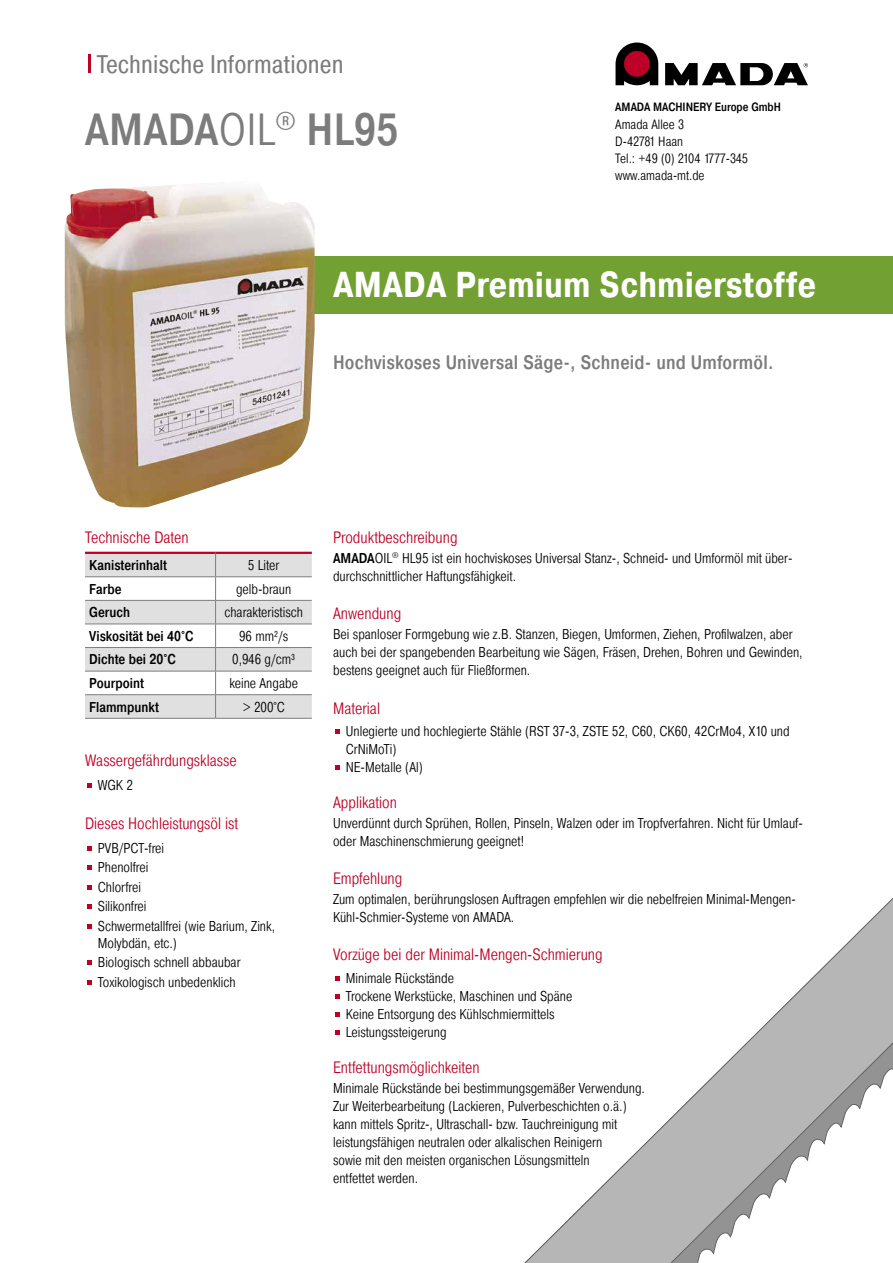
<style>
.page{position:relative;width:893px;height:1263px;background:#fff}
.page>*{position:absolute;margin:0;border:0;box-sizing:border-box;transform-origin:0 0}
.t1{font:500 45px "Pragmatica Cond";letter-spacing:.01em;color:#7c7c7c}
.t2{font:700 36px "Pragmatica Cond";color:#fff}
.t3{font:25.5px "Pragmatica Cond";color:#7c7c7c}
.t4{font:500 19.5px "Pragmatica Cond";letter-spacing:.01em;color:#7c7c7c}
.t5{font:300 16.5px "Pragmatica Cond";color:#be0027}
.t6{font:300 14.25px/18px "Pragmatica Cond";color:#000}
.t7{font:500 14.25px "Pragmatica Cond";color:#000}
.t8{font:300 13.5px/17.2px "Pragmatica Cond";color:#000}
.t9{font:500 12px "Pragmatica Cond";color:#000}
.s1{font-weight:300}
.s2{font-weight:500}
</style>
<div class="page">
<div style="left:285px;top:256px;width:608px;height:58px;background:#72a033"></div>
<svg style="left:524px;top:897px;width:369px;height:366px"></svg>
<hr style="left:88px;top:54px;width:3px;height:19px;background:#be0027">
<svg style="left:87px;top:783px;width:4px;height:5px"></svg>
<svg style="left:87px;top:846px;width:4px;height:4px"></svg>
<svg style="left:87px;top:865px;width:4px;height:5px"></svg>
<svg style="left:87px;top:885px;width:4px;height:4px"></svg>
<svg style="left:87px;top:904px;width:4px;height:5px"></svg>
<svg style="left:87px;top:924px;width:4px;height:4px"></svg>
<svg style="left:87px;top:960px;width:4px;height:5px"></svg>
<svg style="left:87px;top:980px;width:4px;height:4px"></svg>
<hr style="left:85px;top:552px;width:131px;height:2px;background:#be0027">
<hr style="left:216px;top:552px;width:96px;height:2px;background:#be0027">
<svg style="left:85px;top:553px;width:227px;height:165px"></svg>
<hr style="left:85px;top:718px;width:131px;height:1px;background:#7c7c7c">
<hr style="left:216px;top:718px;width:96px;height:1px;background:#7c7c7c">
<hr style="left:85px;top:576px;width:131px;height:1px;background:#7c7c7c">
<hr style="left:216px;top:576px;width:96px;height:1px;background:#7c7c7c">
<hr style="left:85px;top:600px;width:131px;height:1px;background:#7c7c7c">
<hr style="left:216px;top:600px;width:96px;height:1px;background:#7c7c7c">
<hr style="left:85px;top:624px;width:131px;height:1px;background:#7c7c7c">
<hr style="left:216px;top:624px;width:96px;height:1px;background:#7c7c7c">
<svg style="left:335px;top:729px;width:5px;height:5px"></svg>
<svg style="left:335px;top:765px;width:5px;height:5px"></svg>
<svg style="left:335px;top:976px;width:5px;height:4px"></svg>
<svg style="left:335px;top:994px;width:5px;height:4px"></svg>
<svg style="left:335px;top:1012px;width:5px;height:4px"></svg>
<svg style="left:335px;top:1030px;width:5px;height:4px"></svg>
<img style="left:65px;top:185px;width:250px;height:323px">
<svg style="left:615px;top:43px;width:43px;height:42px;background:#56202b"></svg>
<svg style="left:665px;top:63px;width:143px;height:22px"></svg>
<h3 class="t3" style="left:97px;top:48px;width:248px">Technische Informationen</h3>
<h1 class="t1" style="left:85px;top:103px;width:315px">AMADA<span class="s1">OIL</span><sup>®</sup> HL95</h1>
<p class="t9" style="left:615px;top:100px;width:167px">AMADA MACHINERY Europe GmbH</p>
<p class="t8" style="left:615px;top:116px;width:134px">Amada Allee 3<br>D-42781 Haan<br>Tel.: +49 (0) 2104 1777-345 www.amada-mt.de</p>
<h2 class="t2" style="left:333px;top:263px;width:485px">AMADA Premium Schmierstoffe</h2>
<h3 class="t4" style="left:333px;top:350px;width:442px">Hochviskoses Universal Säge-, Schneid- und Umformöl.</h3>
<p class="t5" style="left:85px;top:528px;width:105px">Technische Daten</p>
<p class="t7" style="left:89px;top:557px;width:79px">Kanisterinhalt</p>
<p class="t6" style="left:248px;top:556px;width:33px">5 Liter</p>
<p class="t7" style="left:89px;top:580px;width:34px">Farbe</p>
<p class="t6" style="left:236px;top:580px;width:57px">gelb-braun</p>
<p class="t7" style="left:89px;top:604px;width:42px">Geruch</p>
<p class="t6" style="left:224px;top:603px;width:80px">charakteristisch</p>
<p class="t7" style="left:89px;top:627px;width:106px">Viskosität bei 40°C</p>
<p class="t6" style="left:239px;top:627px;width:51px">96 mm²/s</p>
<p class="t7" style="left:89px;top:651px;width:88px">Dichte bei 20°C</p>
<p class="t6" style="left:232px;top:651px;width:64px">0,946 g/cm³</p>
<p class="t7" style="left:89px;top:675px;width:56px">Pourpoint</p>
<p class="t6" style="left:229px;top:674px;width:70px">keine Angabe</p>
<p class="t7" style="left:89px;top:698px;width:71px">Flammpunkt</p>
<p class="t6" style="left:242px;top:698px;width:44px">&gt; 200°C</p>
<p class="t5" style="left:85px;top:751px;width:153px">Wassergefährdungsklasse</p>
<p class="t6" style="left:98px;top:776px;width:37px">WGK 2</p>
<p class="t5" style="left:85px;top:813px;width:154px">Dieses Hochleistungsöl ist</p>
<p class="t6" style="left:98px;top:838px;width:179px;line-height:19.5px">PVB/PCT-frei<br>Phenolfrei<br>Chlorfrei<br>Silikonfrei<br>Schwermetallfrei (wie Barium, Zink,</p>
<p class="t6" style="left:98px;top:933px;width:144px;line-height:19.5px">Molybdän, etc.)<br>Biologisch schnell abbaubar<br>Toxikologisch unbedenklich</p>
<p class="t5" style="left:333px;top:528px;width:126px">Produktbeschreibung</p>
<p class="t6" style="left:333px;top:549px;width:461px"><span class="s2">AMADA</span>OIL<sup>®</sup> HL95 ist ein hochviskoses Universal Stanz-, Schneid- und Umformöl mit über&shy;durchschnittlicher Haftungsfähigkeit.</p>
<p class="t5" style="left:333px;top:604px;width:70px">Anwendung</p>
<p class="t6" style="left:333px;top:626px;width:471px">Bei spanloser Formgebung wie z.B. Stanzen, Biegen, Umformen, Ziehen, Profilwalzen, aber auch bei der spangebenden Bearbeitung wie Sägen, Fräsen, Drehen, Bohren und Gewinden, bestens geeignet auch für Fließformen.</p>
<p class="t5" style="left:333px;top:698px;width:48px">Material</p>
<p class="t6" style="left:346px;top:722px;width:445px">Unlegierte und hochlegierte Stähle (RST 37-3, ZSTE 52, C60, CK60, 42CrMo4, X10 und<br>CrNiMoTi)<br>NE-Metalle (Al)</p>
<p class="t5" style="left:333px;top:792px;width:65px">Applikation</p>
<p class="t6" style="left:333px;top:814px;width:471px">Unverdünnt durch Sprühen, Rollen, Pinseln, Walzen oder im Tropfverfahren. Nicht für Umlauf&shy;oder Maschinenschmierung geeignet!</p>
<p class="t5" style="left:333px;top:869px;width:71px">Empfehlung</p>
<p class="t6" style="left:333px;top:890px;width:464px">Zum optimalen, berührungslosen Auftragen empfehlen wir die nebelfreien Minimal-Mengen-<br>Kühl-Schmier-Systeme von AMADA.</p>
<p class="t5" style="left:333px;top:945px;width:271px">Vorzüge bei der Minimal-Mengen-Schmierung</p>
<p class="t6" style="left:346px;top:969px;width:228px">Minimale Rückstände<br>Trockene Werkstücke, Maschinen und Späne<br>Keine Entsorgung des Kühlschmiermittels<br>Leistungssteigerung</p>
<p class="t5" style="left:333px;top:1057px;width:148px">Entfettungsmöglichkeiten</p>
<p class="t6" style="left:333px;top:1079px;width:313px">Minimale Rückstände bei bestimmungsgemäßer Verwendung.<br>Zur Weiterbearbeitung (Lackieren, Pulverbeschichten o.ä.) kann mittels Spritz-, Ultraschall- bzw. Tauchreinigung mit leistungsfähigen neutralen oder alkalischen Reinigern<br>sowie mit den meisten organischen Lösungsmitteln<br>entfettet werden.</p>
</div>
